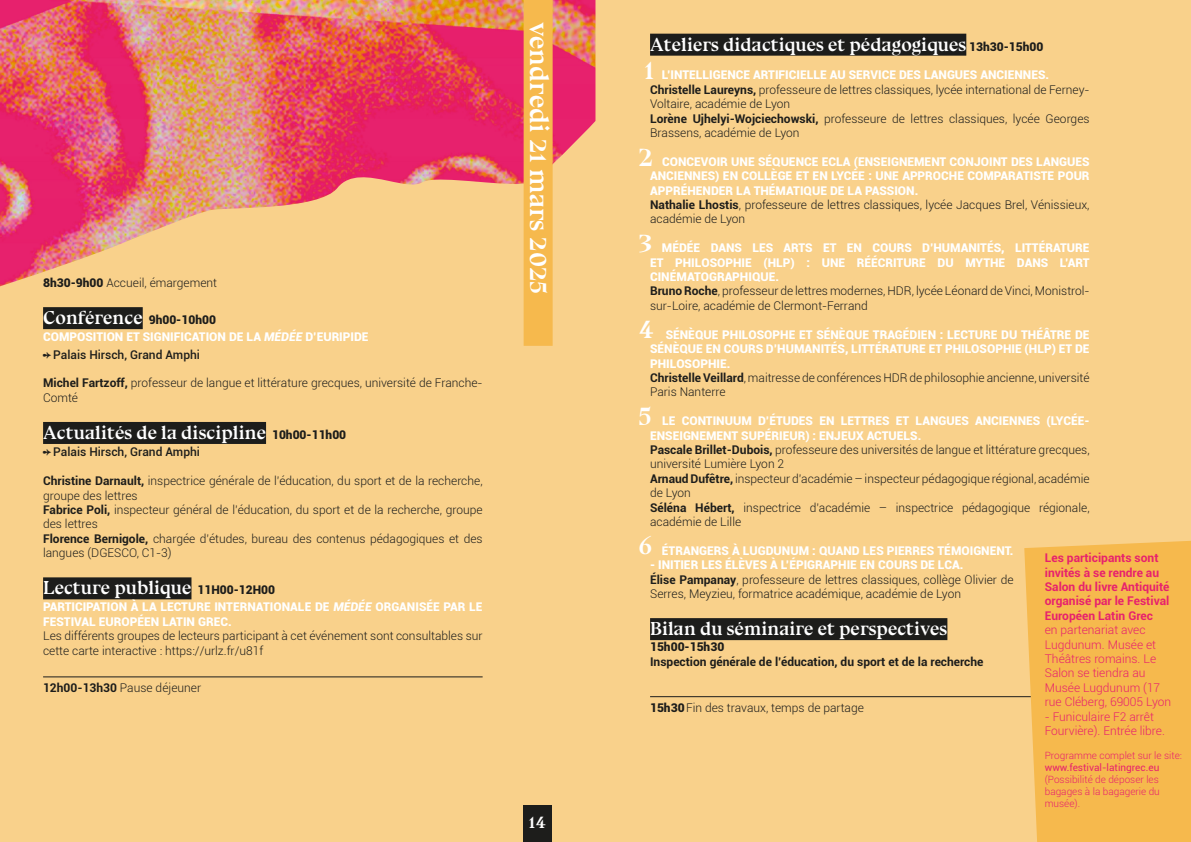
<style>
.page{position:relative;width:1191px;height:842px;background:#f9d18b}
.page>*{position:absolute;margin:0;border:0;box-sizing:border-box;transform-origin:0 0}
.t1{font:italic 700 29px "Bluu Next";color:#fff}
.t2{font:700 27px "Bluu Next";color:#fff}
.t3{font:700 19px "Bluu Next";color:#fff}
.t4{font:300 12px/14.4px "Roboto";color:#1d1d1b}
.t5{font:900 12px/14.4px "Roboto";color:#fff;text-align:justify}
.t6{font:300 12px/14.4px "Roboto";color:#e7216d}
.t7{font:700 12px "Roboto";color:#1d1d1b}
.t8{font:500 12px "Roboto";color:#1d1d1b}
.t9{font:900 12px "Roboto";color:#1d1d1b}
.t10{font:300 10px/12px "Roboto";color:#e7216d}
.s1{font-weight:900}
.s2{font-family:"Roboto";font-weight:900;font-size:12px;color:#1d1d1b}
.s3{font-style:italic}
.s4{font-weight:700}
.s5{font-weight:400}
</style>
<div class="page">
<img style="left:0;top:0;width:595px;height:286px">
<div style="left:523px;top:805px;width:29px;height:37px;background:#1d1d1b"></div>
<div style="left:43px;top:307px;width:100px;height:22px;background:#1d1d1b"></div>
<div style="left:43px;top:422px;width:223px;height:22px;background:#1d1d1b"></div>
<div style="left:43px;top:577px;width:148px;height:22px;background:#1d1d1b"></div>
<hr style="left:43px;top:676px;width:439px;height:1px;background:#1d1d1b">
<div style="left:650px;top:34px;width:316px;height:22px;background:#1d1d1b"></div>
<div style="left:650px;top:618px;width:297px;height:22px;background:#1d1d1b"></div>
<hr style="left:650px;top:696px;width:439px;height:1px;background:#1d1d1b">
<div style="left:523px;top:0;width:29px;height:346px;background:#f6b94d"></div>
<div style="left:1024px;top:541px;width:167px;height:301px;background:#f6b94d"></div>
<p class="t4" style="left:43px;top:275px;width:176px"><span class="s1">8h30-9h00</span> Accueil, émargement</p>
<p class="t3" style="left:43px;top:306px;width:174px">Conférence <span class="s2">9h00-10h00</span></p>
<p class="t5" style="left:43px;top:329px;width:327px">COMPOSITION ET SIGNIFICATION DE LA <span class="s3">MÉDÉE</span> D’EURIPIDE</p>
<p class="t8" style="left:53px;top:346px;width:148px">Palais Hirsch, Grand Amphi</p>
<p class="t4" style="left:43px;top:375px;width:441px"><span class="s4">Michel Fartzoff,</span> professeur de langue et littérature grecques, université de Franche-<br>Comté</p>
<p class="t3" style="left:43px;top:421px;width:305px">Actualités de la discipline <span class="s2">10h00-11h00</span></p>
<p class="t8" style="left:53px;top:444px;width:148px">Palais Hirsch, Grand Amphi</p>
<p class="t4" style="left:43px;top:473px;width:441px"><span class="s4">Christine Darnault,</span> inspectrice générale de l’éducation, du sport et de la recherche, groupe des lettres</p>
<p class="t4" style="left:43px;top:502px;width:441px"><span class="s4">Fabrice Poli,</span> inspecteur général de l’éducation, du sport et de la recherche, groupe des lettres</p>
<p class="t4" style="left:43px;top:531px;width:441px"><span class="s4">Florence Bernigole,</span> chargée d’études, bureau des contenus pédagogiques et des langues (DGESCO, C1-3)</p>
<p class="t3" style="left:43px;top:577px;width:233px">Lecture publique <span class="s2">11H00-12H00</span></p>
<p class="t5" style="left:43px;top:599px;width:441px">PARTICIPATION À LA LECTURE INTERNATIONALE DE <span class="s3">MÉDÉE</span> ORGANISÉE PAR LE<br>FESTIVAL EUROPÉEN LATIN GREC.</p>
<p class="t4" style="left:43px;top:628px;width:441px">Les différents groupes de lecteurs participant à cet événement sont consultables sur cette carte interactive : https://urlz.fr/u81f</p>
<p class="t4" style="left:43px;top:680px;width:160px"><span class="s4">12h00-13h30</span> Pause déjeuner</p>
<p class="t2" style="left:555px;top:22px;width:274px;rotate:90deg">vendredi 21 mars 2025</p>
<h3 class="t3" style="left:528px;top:811px;width:20px">14</h3>
<p class="t3" style="left:650px;top:33px;width:395px">Ateliers didactiques et pédagogiques <span class="s2">13h30-15h00</span></p>
<p class="t5" style="left:662px;top:67px;width:389px">L’INTELLIGENCE ARTIFICIELLE AU SERVICE DES LANGUES ANCIENNES.</p>
<p class="t4" style="left:650px;top:82px;width:441px"><span class="s4">Christelle Laureyns,</span> professeure de lettres classiques, lycée international de Ferney-<br>Voltaire, académie de Lyon</p>
<p class="t4" style="left:650px;top:111px;width:441px"><span class="s4">Lorène Ujhelyi-Wojciechowski,</span> professeure de lettres classiques, lycée Georges<br>Brassens, académie de Lyon</p>
<p class="t5" style="left:650px;top:154px;width:441px;text-indent:12px">CONCEVOIR UNE SÉQUENCE ECLA (ENSEIGNEMENT CONJOINT DES LANGUES ANCIENNES) EN COLLÈGE ET EN LYCÉE : UNE APPROCHE COMPARATISTE POUR APPRÉHENDER LA THÉMATIQUE DE LA PASSION.</p>
<p class="t4" style="left:650px;top:197px;width:441px"><span class="s4">Nathalie Lhostis</span>, professeure de lettres classiques, lycée Jacques Brel, Vénissieux, académie de Lyon</p>
<p class="t5" style="left:650px;top:240px;width:441px;text-indent:12px">MÉDÉE DANS LES ARTS ET EN COURS D’HUMANITÉS, LITTÉRATURE ET PHILOSOPHIE (HLP) : UNE RÉÉCRITURE DU MYTHE DANS L’ART CINÉMATOGRAPHIQUE.</p>
<p class="t4" style="left:650px;top:284px;width:441px"><span class="s4">Bruno Roche</span>, professeur de lettres modernes, HDR, lycée Léonard de Vinci, Monistrol&shy;sur-Loire, académie de Clermont-Ferrand</p>
<p class="t5" style="left:650px;top:327px;width:441px;text-indent:16px">SÉNÈQUE PHILOSOPHE ET SÉNÈQUE TRAGÉDIEN : LECTURE DU THÉÂTRE DE SÉNÈQUE EN COURS D’HUMANITÉS, LITTÉRATURE ET PHILOSOPHIE (HLP) ET DE PHILOSOPHIE.</p>
<p class="t4" style="left:650px;top:370px;width:441px"><span class="s4">Christelle Veillard</span>, maitresse de conférences HDR de philosophie ancienne, université<br>Paris Nanterre</p>
<p class="t5" style="left:650px;top:413px;width:441px;text-indent:12px">LE CONTINUUM D’ÉTUDES EN LETTRES ET LANGUES ANCIENNES (LYCÉE-<br>ENSEIGNEMENT SUPÉRIEUR) : ENJEUX ACTUELS.</p>
<p class="t4" style="left:650px;top:442px;width:441px"><span class="s4">Pascale Brillet-Dubois,</span> professeure des universités de langue et littérature grecques, université Lumière Lyon 2</p>
<p class="t4" style="left:650px;top:471px;width:441px"><span class="s4">Arnaud Dufêtre,</span> inspecteur d’académie – inspecteur pédagogique régional, académie de Lyon</p>
<p class="t4" style="left:650px;top:500px;width:441px"><span class="s4">Séléna Hébert,</span> inspectrice d’académie – inspectrice pédagogique régionale, académie de Lille</p>
<p class="t5" style="left:662px;top:543px;width:353px">ÉTRANGERS À LUGDUNUM : QUAND LES PIERRES TÉMOIGNENT.</p>
<p class="t5" style="left:650px;top:557px;width:315px">- INITIER LES ÉLÈVES À L’ÉPIGRAPHIE EN COURS DE LCA.</p>
<p class="t4" style="left:650px;top:572px;width:365px"><span class="s4">Élise Pampanay</span>, professeure de lettres classiques, collège Olivier de<br>Serres, Meyzieu, formatrice académique, académie de Lyon</p>
<p class="t3" style="left:650px;top:617px;width:299px">Bilan du séminaire et perspectives</p>
<p class="t9" style="left:650px;top:638px;width:76px">15h00-15h30</p>
<p class="t7" style="left:650px;top:653px;width:335px">Inspection générale de l’éducation, du sport et de la recherche</p>
<p class="t4" style="left:650px;top:700px;width:215px"><span class="s1">15h30</span>Fin des travaux, temps de partage</p>
<p class="t1" style="left:644px;top:53px;width:13px">1</p>
<p class="t1" style="left:638px;top:139px;width:17px">2</p>
<p class="t1" style="left:638px;top:225px;width:16px">3</p>
<p class="t1" style="left:638px;top:312px;width:18px">4</p>
<p class="t1" style="left:638px;top:398px;width:15px">5</p>
<p class="t1" style="left:638px;top:527px;width:16px">6</p>
<p class="t6" style="left:1044px;top:550px;width:128px"><span class="s4">Les participants sont invités à se rendre au<br>Salon du livre Antiquité organisé par le Festival<br>Européen Latin Grec<br></span>en partenariat avec<br>Lugdunum. Musée et<br>Théâtres romains. Le<br>Salon se tiendra au<br>Musée Lugdunum (17 rue Cléberg, 69005 Lyon</p>
<p class="t6" style="left:1044px;top:709px;width:122px">- Funiculaire F2 arrêt<br>Fourvière). Entrée libre.</p>
<p class="t10" style="left:1044px;top:749px;width:139px">Programme complet sur le site: <span class="s5">www.festival-latingrec.eu</span></p>
<p class="t10" style="left:1044px;top:773px;width:117px;text-align:justify">(Possibilité de déposer les bagages à la bagagerie du musée).</p>
</div>
